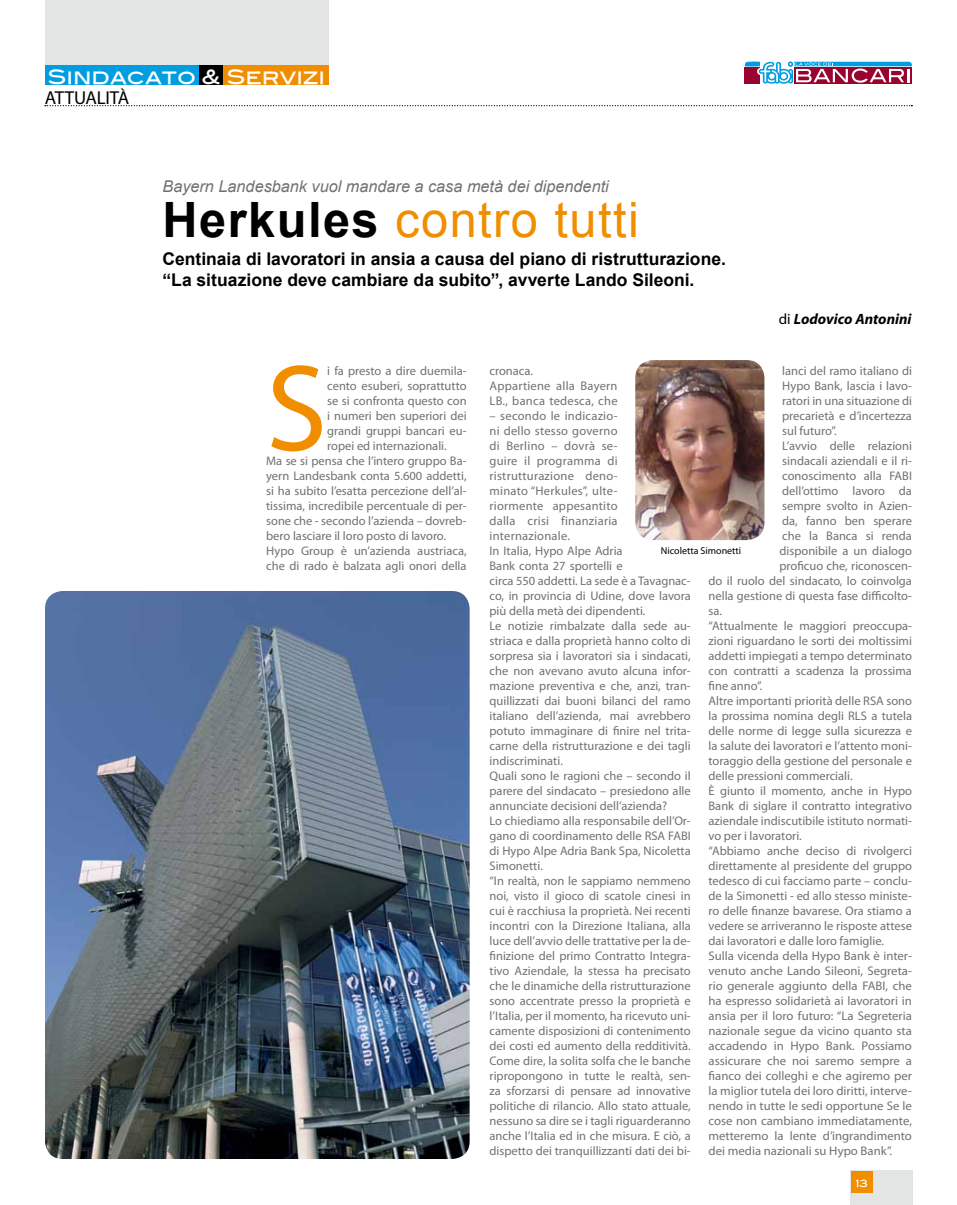
<style>
.page{position:relative;width:957px;height:1205px;background:#fff}
.page>*{position:absolute;margin:0;border:0;box-sizing:border-box;transform-origin:0 0}
.t1{font:123.75px "Myriad Pro";color:#f18e00}
.t2{font:48.75px "Arial";letter-spacing:.03em;color:#f18e00}
.t3{font:20px "Blair Md ITCTT Medium";color:#fff}
.t4{font:18.75px "Myriad Pro";letter-spacing:-.01em;color:#000}
.t5{font:700 17.5px/21px "Arial";color:#000}
.t6{font:italic 16.25px "Arial";color:#707172}
.t7{font:italic 700 15px "Myriad Pro";color:#000}
.t8{font:12.5px/15px "Myriad Pro";color:#707172}
.t9{font:12.5px/15px "Myriad Pro";letter-spacing:.02em;color:#707172}
.t10{font:10px "Myriad Pro";color:#000}
.t11{font:10px "Blair Md ITCTT Medium";color:#fff}
.s1{font-weight:700;color:#000}
.s2{font-weight:400;font-style:normal}
</style>
<div class="page">
<div style="left:45px;top:0;width:283px;height:71px;background:#e3e4e4"></div>
<div style="left:850px;top:1171px;width:62px;height:34px;background:#e3e4e4"></div>
<div style="left:851px;top:1171px;width:22px;height:22px;background:#f18e00"></div>
<svg style="left:745px;top:62px;width:167px;height:22px"></svg>
<svg style="left:45px;top:105px;width:867px;height:1px"></svg>
<div style="left:45px;top:65px;width:283px;height:19px;background:#f18e00"></div>
<div style="left:45px;top:65px;width:157px;height:19px;background:#009ee0"></div>
<div style="left:199px;top:65px;width:23px;height:19px;background:#000"></div>
<img style="left:45px;top:591px;width:424px;height:568px">
<img style="left:635px;top:360px;width:129px;height:180px">
<h3 class="t3" style="left:48px;top:61px;width:279px">SINDACATO &amp; SERVIZI</h3>
<h3 class="t4" style="left:45px;top:86px;width:86px">Attualità</h3>
<h3 class="t6" style="left:162px;top:176px;width:448px">Bayern Landesbank vuol mandare a casa metà dei dipendenti</h3>
<h2 class="t2" style="left:162px;top:188px;width:478px"><span class="s1">Herkules</span> contro tutti</h2>
<h3 class="t5" style="left:162px;top:249px;width:565px">Centinaia di lavoratori in ansia a causa del piano di ristrutturazione. “La situazione deve cambiare da subito”, avverte Lando Sileoni.</h3>
<p class="t7" style="left:779px;top:309px;width:134px"><span class="s2">di</span> Lodovico Antonini</p>
<h1 class="t1" style="left:266px;top:332px;width:63px">S</h1>
<p class="t8" style="left:327px;top:363px;width:141px">i fa presto a dire duemila-</p>
<p class="t8" style="left:327px;top:378px;width:141px">cento esuberi, soprattutto</p>
<p class="t8" style="left:327px;top:393px;width:141px">se si confronta questo con</p>
<p class="t8" style="left:327px;top:408px;width:141px">i numeri ben superiori dei</p>
<p class="t8" style="left:327px;top:423px;width:141px">grandi gruppi bancari eu-</p>
<p class="t8" style="left:327px;top:438px;width:121px">ropei ed internazionali.</p>
<p class="t8" style="left:266px;top:453px;width:202px">Ma se si pensa che l’intero gruppo Ba-</p>
<p class="t8" style="left:266px;top:468px;width:202px">yern Landesbank conta 5.600 addetti,</p>
<p class="t8" style="left:266px;top:483px;width:202px">si ha subito l’esatta percezione dell’al-</p>
<p class="t8" style="left:266px;top:498px;width:202px">tissima, incredibile percentuale di per-</p>
<p class="t8" style="left:266px;top:513px;width:202px">sone che - secondo l’azienda – dovreb-</p>
<p class="t8" style="left:266px;top:528px;width:181px">bero lasciare il loro posto di lavoro.</p>
<p class="t8" style="left:266px;top:543px;width:202px">Hypo Group è un’azienda austriaca,</p>
<p class="t8" style="left:266px;top:558px;width:202px">che di rado è balzata agli onori della</p>
<p class="t8" style="left:782px;top:363px;width:131px">lanci del ramo italiano di</p>
<p class="t8" style="left:782px;top:378px;width:131px">Hypo Bank, lascia i lavo-</p>
<p class="t8" style="left:782px;top:393px;width:131px">ratori in una situazione di</p>
<p class="t8" style="left:782px;top:408px;width:131px">precarietà e d’incertezza</p>
<p class="t8" style="left:782px;top:423px;width:56px">sul futuro”.</p>
<p class="t8" style="left:782px;top:438px;width:131px">L’avvio delle relazioni</p>
<p class="t8" style="left:782px;top:453px;width:131px">sindacali aziendali e il ri-</p>
<p class="t8" style="left:782px;top:468px;width:129px">conoscimento alla FABI</p>
<p class="t8" style="left:782px;top:483px;width:131px">dell’ottimo lavoro da</p>
<p class="t8" style="left:782px;top:498px;width:131px">sempre svolto in Azien-</p>
<p class="t8" style="left:782px;top:513px;width:131px">da, fanno ben sperare</p>
<p class="t8" style="left:782px;top:528px;width:131px">che la Banca si renda</p>
<p class="t8" style="left:779px;top:543px;width:134px">disponibile a un dialogo</p>
<p class="t8" style="left:779px;top:558px;width:134px">proficuo che, riconoscen-</p>
<p class="t8" style="left:708px;top:573px;width:205px">do il ruolo del sindacato, lo coinvolga</p>
<p class="t8" style="left:708px;top:588px;width:205px">nella gestione di questa fase difficolto-</p>
<p class="t8" style="left:708px;top:603px;width:15px">sa.</p>
<p class="t8" style="left:708px;top:618px;width:205px">“Attualmente le maggiori preoccupa-</p>
<p class="t8" style="left:708px;top:633px;width:205px">zioni riguardano le sorti dei moltissimi</p>
<p class="t8" style="left:708px;top:648px;width:205px">addetti impiegati a tempo determinato</p>
<p class="t8" style="left:708px;top:663px;width:205px">con contratti a scadenza la prossima</p>
<p class="t8" style="left:708px;top:678px;width:55px">fine anno”.</p>
<p class="t8" style="left:708px;top:693px;width:205px">Altre importanti priorità delle RSA sono</p>
<p class="t8" style="left:708px;top:708px;width:205px">la prossima nomina degli RLS a tutela</p>
<p class="t8" style="left:708px;top:723px;width:205px">delle norme di legge sulla sicurezza e</p>
<p class="t8" style="left:708px;top:738px;width:205px">la salute dei lavoratori e l’attento moni-</p>
<p class="t8" style="left:708px;top:753px;width:205px">toraggio della gestione del personale e</p>
<p class="t8" style="left:708px;top:768px;width:146px">delle pressioni commerciali.</p>
<p class="t8" style="left:708px;top:783px;width:205px">È giunto il momento, anche in Hypo</p>
<p class="t8" style="left:708px;top:798px;width:205px">Bank di siglare il contratto integrativo</p>
<p class="t8" style="left:708px;top:813px;width:205px">aziendale indiscutibile istituto normati-</p>
<p class="t8" style="left:708px;top:828px;width:95px">vo per i lavoratori.</p>
<p class="t8" style="left:708px;top:843px;width:205px">“Abbiamo anche deciso di rivolgerci</p>
<p class="t8" style="left:708px;top:858px;width:205px">direttamente al presidente del gruppo</p>
<p class="t8" style="left:708px;top:873px;width:205px">tedesco di cui facciamo parte – conclu-</p>
<p class="t8" style="left:708px;top:888px;width:205px">de la Simonetti - ed allo stesso ministe-</p>
<p class="t8" style="left:708px;top:903px;width:205px">ro delle finanze bavarese. Ora stiamo a</p>
<p class="t8" style="left:708px;top:918px;width:205px">vedere se arriveranno le risposte attese</p>
<p class="t8" style="left:708px;top:933px;width:177px">dai lavoratori e dalle loro famiglie.</p>
<p class="t8" style="left:708px;top:948px;width:205px">Sulla vicenda della Hypo Bank è inter-</p>
<p class="t8" style="left:708px;top:963px;width:205px">venuto anche Lando Sileoni, Segreta-</p>
<p class="t8" style="left:708px;top:978px;width:205px">rio generale aggiunto della FABI, che</p>
<p class="t8" style="left:708px;top:993px;width:205px">ha espresso solidarietà ai lavoratori in</p>
<p class="t8" style="left:708px;top:1008px;width:205px">ansia per il loro futuro: “La Segreteria</p>
<p class="t8" style="left:708px;top:1023px;width:205px">nazionale segue da vicino quanto sta</p>
<p class="t8" style="left:708px;top:1038px;width:205px">accadendo in Hypo Bank. Possiamo</p>
<p class="t8" style="left:708px;top:1053px;width:205px">assicurare che noi saremo sempre a</p>
<p class="t8" style="left:708px;top:1068px;width:205px">fianco dei colleghi e che agiremo per</p>
<p class="t8" style="left:708px;top:1083px;width:205px">la miglior tutela dei loro diritti, interve-</p>
<p class="t8" style="left:708px;top:1098px;width:205px">nendo in tutte le sedi opportune Se le</p>
<p class="t8" style="left:708px;top:1113px;width:205px">cose non cambiano immediatamente,</p>
<p class="t8" style="left:708px;top:1128px;width:205px">metteremo la lente d’ingrandimento</p>
<p class="t8" style="left:708px;top:1143px;width:185px">dei media nazionali su Hypo Bank”.</p>
<p class="t9" style="left:489px;top:363px;width:130px">cronaca.<br>Appartiene alla Bayern<br>LB., banca tedesca, che</p>
<p class="t8" style="left:489px;top:408px;width:203px">– secondo le indicazio-<br>ni dello stesso governo<br>di Berlino – dovrà se-<br>guire il programma di ristrutturazione deno-<br>minato “Herkules”, ulte-<br>riormente appesantito<br>dalla crisi finanziaria internazionale.<br>I n Italia, Hypo Alpe Adria<br>Bank conta 27 sportelli e<br>circa 550 addetti. La sede è a Tavagnac&shy;co, in provincia di Udine, dove lavora più della metà dei dipendenti.<br>Le notizie rimbalzate dalla sede au&shy;striaca e dalla proprietà hanno colto di sorpresa sia i lavoratori sia i sindacati, che non avevano avuto alcuna infor&shy;mazione preventiva e che, anzi, tran&shy;quillizzati dai buoni bilanci del ramo italiano dell’azienda, mai avrebbero potuto immaginare di finire nel trita&shy;carne della ristrutturazione e dei tagli indiscriminati.<br>Quali sono le ragioni che – secondo il parere del sindacato – presiedono alle annunciate decisioni dell’azienda?<br>Lo chiediamo alla responsabile dell’Or&shy;gano di coordinamento delle RSA FABI di Hypo Alpe Adria Bank Spa, Nicoletta Simonetti.<br>“I n realtà, non le sappiamo nemmeno noi, visto il gioco di scatole cinesi in cui è racchiusa la proprietà. Nei recenti incontri con la Direzione Italiana, alla luce dell’avvio delle trattative per la de&shy;finizione del primo Contratto I ntegra&shy;tivo Aziendale, la stessa ha precisato che le dinamiche della ristrutturazione sono accentrate presso la proprietà e l’Italia, per il momento, ha ricevuto uni&shy;camente disposizioni di contenimento dei costi ed aumento della redditività.<br>Come dire, la solita solfa che le banche ripropongono in tutte le realtà, sen&shy;za sforzarsi di pensare ad innovative politiche di rilancio. Allo stato attuale, nessuno sa dire se i tagli riguarderanno anche l’Italia ed in che misura. E ciò, a dispetto dei tranquillizzanti dati dei bi-</p>
<p class="t10" style="left:661px;top:545px;width:82px">Nicoletta Simonetti</p>
<p class="t11" style="left:855px;top:1175px;width:14px">13</p>
</div>
